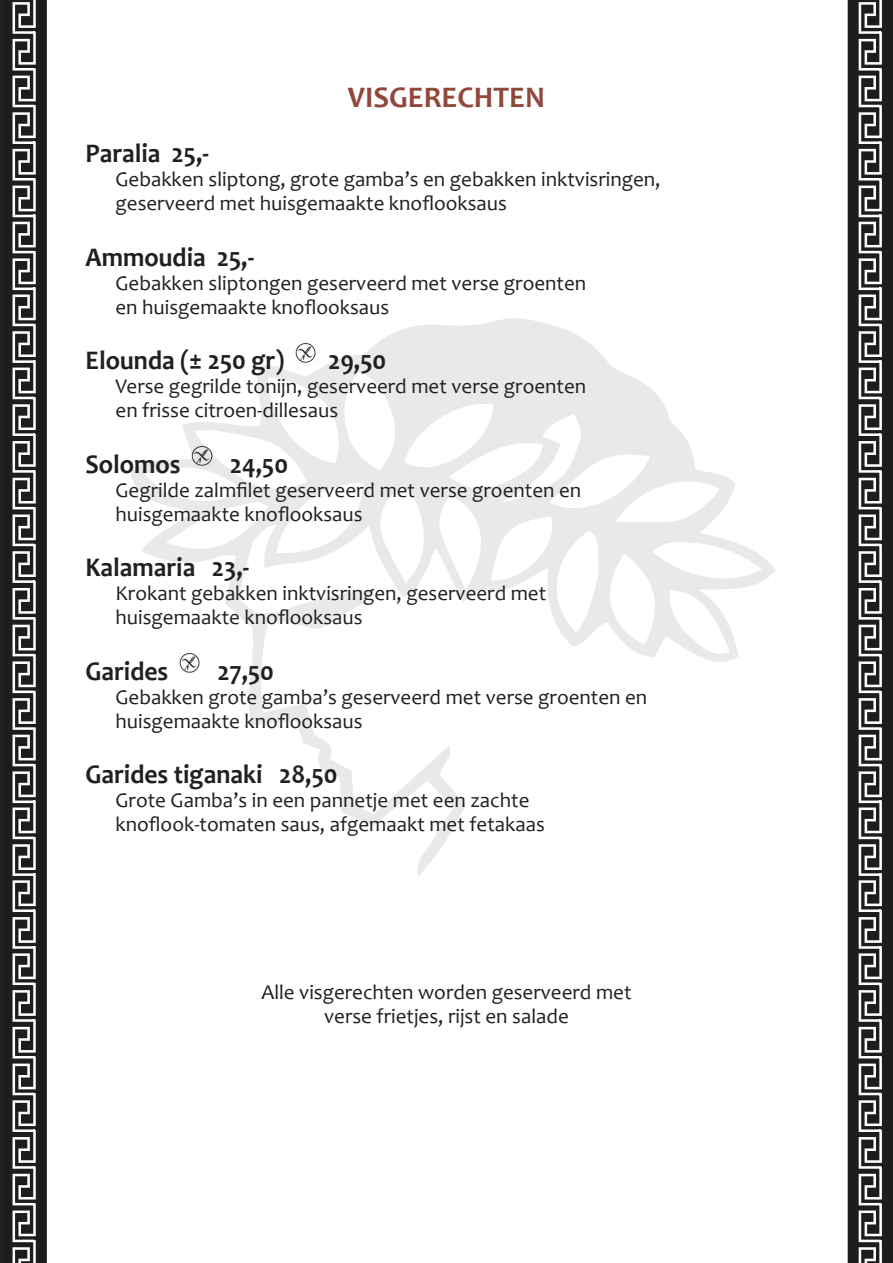
<style>
.page{position:relative;width:893px;height:1263px;background:#fff}
.page>*{position:absolute;margin:0;border:0;box-sizing:border-box;transform-origin:0 0}
.t1{font:700 30px "Candara";color:#91473c}
.t2{font:700 27px "Candara";color:#231f20;scale:.95 1}
.t3{font:21px/24px "Candara";color:#231f20;text-align:center}
</style>
<div class="page">
<svg style="left:129px;top:318px;width:647px;height:558px"></svg>
<svg style="left:848px;top:0;width:45px;height:1263px;background:#4e4e4c"></svg>
<svg style="left:0;top:0;width:47px;height:1263px;background:#4d4c4b"></svg>
<img style="left:296px;top:341px;width:21px;height:22px">
<img style="left:192px;top:445px;width:21px;height:22px">
<img style="left:179px;top:652px;width:22px;height:22px">
<p class="t1" style="left:348px;top:79px;width:199px">VISGERECHTEN</p>
<p class="t2" style="left:86px;top:137px;width:131px">Paralia 25,-</p>
<p class="t3" style="left:116px;top:167px;width:546px">Gebakken sliptong, grote gamba’s en gebakken inktvisringen,</p>
<p class="t3" style="left:116px;top:191px;width:393px">geserveerd met huisgemaakte knoflooksaus</p>
<p class="t2" style="left:86px;top:241px;width:179px">Ammoudia 25,-</p>
<p class="t3" style="left:116px;top:271px;width:472px">Gebakken sliptongen geserveerd met verse groenten</p>
<p class="t3" style="left:116px;top:295px;width:275px">en huisgemaakte knoflooksaus</p>
<p class="t2" style="left:86px;top:344px;width:211px">Elounda (± 250 gr)</p>
<p class="t2" style="left:328px;top:344px;width:63px">29,50</p>
<p class="t3" style="left:116px;top:374px;width:472px">Verse gegrilde tonijn, geserveerd met verse groenten</p>
<p class="t3" style="left:116px;top:398px;width:224px">en frisse citroen-dillesaus</p>
<p class="t2" style="left:86px;top:448px;width:102px">Solomos</p>
<p class="t2" style="left:230px;top:448px;width:63px">24,50</p>
<p class="t3" style="left:116px;top:478px;width:467px">Gegrilde zalmfilet geserveerd met verse groenten en</p>
<p class="t3" style="left:116px;top:502px;width:249px">huisgemaakte knoflooksaus</p>
<p class="t2" style="left:86px;top:551px;width:174px">Kalamaria 23,-</p>
<p class="t3" style="left:116px;top:581px;width:432px">Krokant gebakken inktvisringen, geserveerd met</p>
<p class="t3" style="left:116px;top:605px;width:249px">huisgemaakte knoflooksaus</p>
<p class="t2" style="left:86px;top:655px;width:89px">Garides</p>
<p class="t2" style="left:217px;top:655px;width:61px">27,50</p>
<p class="t3" style="left:116px;top:685px;width:533px">Gebakken grote gamba’s geserveerd met verse groenten en</p>
<p class="t3" style="left:116px;top:709px;width:249px">huisgemaakte knoflooksaus</p>
<p class="t2" style="left:86px;top:758px;width:267px">Garides tiganaki 28,50</p>
<p class="t3" style="left:116px;top:788px;width:415px">Grote Gamba’s in een pannetje met een zachte</p>
<p class="t3" style="left:116px;top:812px;width:431px">knoflook-tomaten saus, afgemaakt met fetakaas</p>
<p class="t3" style="left:261px;top:980px;width:372px">Alle visgerechten worden geserveerd met verse frietjes, rijst en salade</p>
</div>
